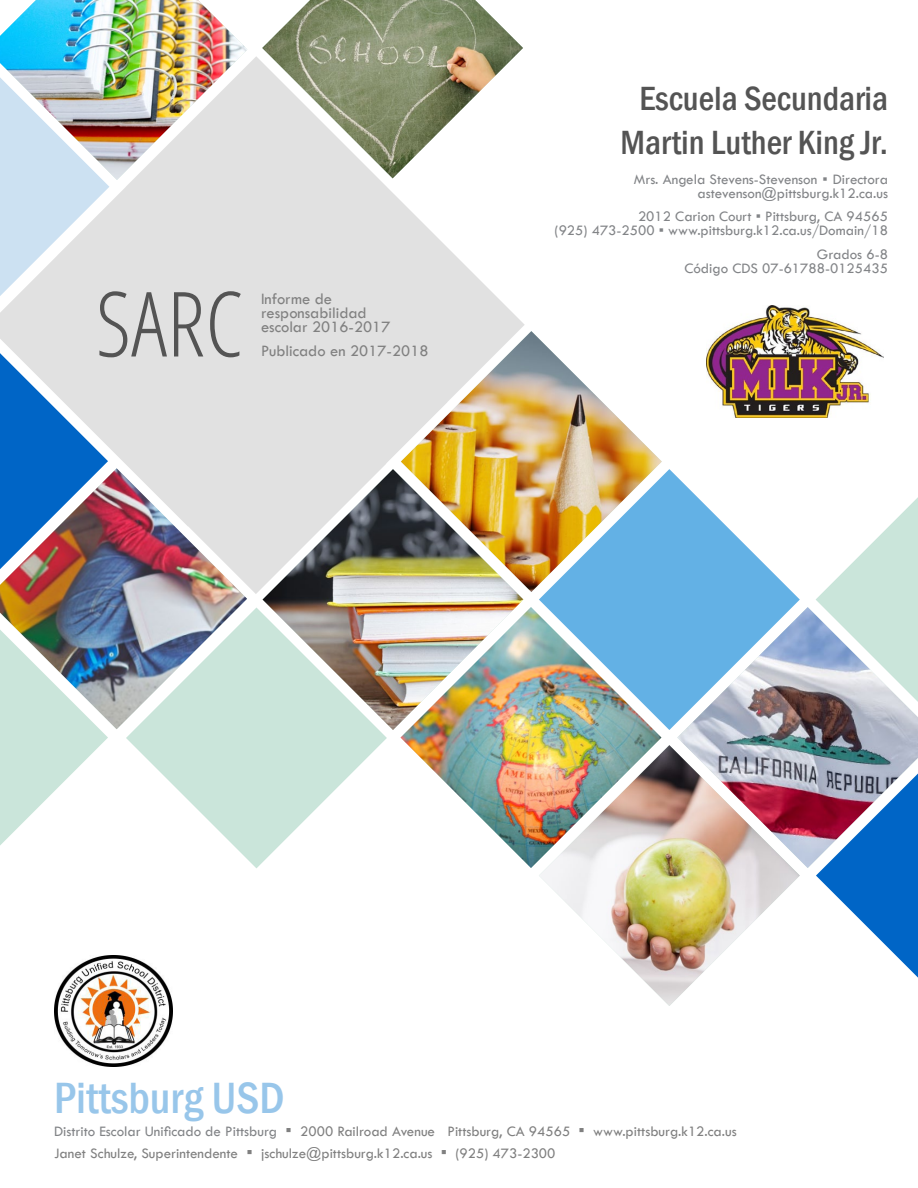
<style>
.page{position:relative;width:918px;height:1188px;background:#fff}
.page>*{position:absolute;margin:0;border:0;box-sizing:border-box;transform-origin:0 0}
.t1{font:300 condensed 90px "Open Sans";color:#545454}
.t2{font:500 condensed 45px "Franklin Gothic";color:#98c6ea}
.t3{font:500 condensed 34.5px/45px "Franklin Gothic";color:#545454;text-align:center}
.t4{font:16.5px/14.2px "Tw Cen";color:#808080}
.t5{font:15px/14.2px "Tw Cen";color:#828487;text-align:right}
.t6{font:15px "Tw Cen";color:#808080}
.s1{font-family:"Arial"}
.s2{font-family:"Arial";font-size:18px}
.s3{color:#828487}
</style>
<div class="page">
<svg style="left:126px;top:608px;width:261px;height:260px;fill:#cae5da"></svg>
<img style="left:263px;top:594px;width:260px;height:136px">
<img style="left:401px;top:607px;width:260px;height:261px">
<img style="left:525px;top:331px;width:137px;height:261px">
<img style="left:539px;top:469px;width:261px;height:261px">
<svg style="left:0;top:729px;width:108px;height:116px"></svg>
<img style="left:539px;top:745px;width:261px;height:261px">
<svg style="left:816px;top:497px;width:102px;height:110px"></svg>
<img style="left:262px;top:0;width:261px;height:56px">
<svg style="left:816px;top:868px;width:102px;height:110px"></svg>
<img style="left:0;top:0;width:247px;height:56px">
<img style="left:0;top:594px;width:247px;height:135px">
<img style="left:677px;top:607px;width:241px;height:261px">
<img style="left:0;top:56px;width:525px;height:538px">
<img style="left:54px;top:956px;width:118px;height:110px">
<img style="left:707px;top:305px;width:177px;height:113px">
<h3 class="t3" style="left:620px;top:75px;width:269px">Escuela Secundaria<br>Martin Luther King Jr.</h3>
<h1 class="t1" style="left:96px;top:263px;width:149px">SARC</h1>
<p class="t4" style="left:261px;top:291px;width:131px">Informe de responsabilidad escolar 2016-2017</p>
<p class="t4" style="left:261px;top:343px;width:169px">Publicado en 2017-2018</p>
<p class="t5" style="left:634px;top:172px;width:256px">Mrs. Angela Stevens-Stevenson <span class="s1">▪</span> Directora astevenson@pittsburg.k12.ca.us</p>
<p class="t5" style="left:555px;top:209px;width:335px">2012 Carion Court <span class="s1">▪</span> Pittsburg, CA 94565<br>(925) 473-2500 <span class="s1">▪</span> www.pittsburg.k12.ca.us/Domain/18</p>
<p class="t5" style="left:684px;top:247px;width:205px">Grados 6-8<br>Código CDS 07-61788-0125435</p>
<h2 class="t2" style="left:54px;top:1069px;width:232px">Pittsburg USD</h2>
<p class="t6" style="left:54px;top:1144px;width:503px">Janet Schulze, Superintendente <span class="s2">▪</span> jschulze@pittsburg.k12.ca.us <span class="s2">▪</span> (925) 473-2300</p>
<p class="t6" style="left:54px;top:1123px;width:684px"><span class="s3">Distrito Escolar Unificado de Pittsburg</span> <span class="s2">▪</span> 2000 Railroad Avenue Pittsburg, CA 94565 <span class="s2">▪</span> www.pittsburg.k12.ca.us</p>
</div>
